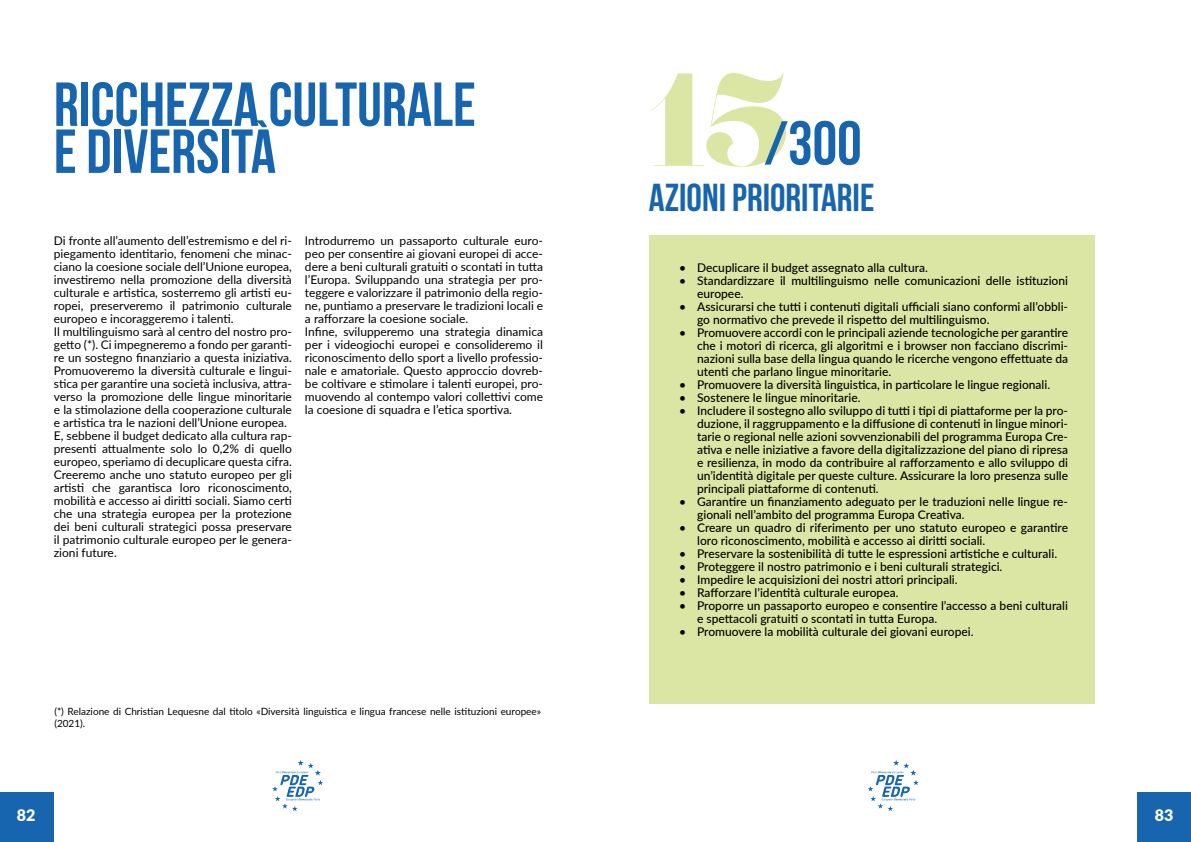
<style>
.page{position:relative;width:1191px;height:842px;background:#fff}
.page>*{position:absolute;margin:0;border:0;box-sizing:border-box;transform-origin:0 0}
.t1{font:700 62px/47px "Bebas Neue";color:#1765ae}
.t2{font:700 39px "Bebas Neue";color:#1765ae}
.t3{font:900 16px "Lato";color:#fff}
.t4{font:500 12px/13px "Lato";color:#000}
.t5{font:12px/13px "Lato";color:#000}
.t6{font:10px/12px "Lato";color:#000}
.s1{font-family:"Lust Display Didone";font-weight:400;font-size:131.7px;color:#dce6a4}
</style>
<div class="page">
<svg style="left:868px;top:760px;width:50px;height:51px"></svg>
<svg style="left:272px;top:760px;width:51px;height:51px"></svg>
<div style="left:649px;top:235px;width:445px;height:469px;background:#dce6a4"></div>
<div style="left:0;top:792px;width:53px;height:50px;background:#1765ae"></div>
<div style="left:1137px;top:792px;width:54px;height:50px;background:#1765ae"></div>
<h1 class="t1" style="left:54px;top:80px;width:423px">RICCHEZZA CULTURALE<br>E DIVERSITÀ</h1>
<p class="t5" style="left:54px;top:234px;width:239px">Di fronte all’aumento dell’estremismo e del ri&shy;piegamento identitario, fenomeni che minac&shy;ciano la coesione sociale dell’Unione europea, investiremo nella promozione della diversità culturale e artistica, sosterremo gli artisti eu&shy;ropei, preserveremo il patrimonio culturale europeo e incoraggeremo i talenti.<br>Il multilinguismo sarà al centro del nostro pro&shy;getto (*). Ci impegneremo a fondo per garanti&shy;re un sostegno finanziario a questa iniziativa.<br>Promuoveremo la diversità culturale e lingui&shy;stica per garantire una società inclusiva, attra&shy;verso la promozione delle lingue minoritarie e la stimolazione della cooperazione culturale e artistica tra le nazioni dell’Unione europea.<br>E, sebbene il budget dedicato alla cultura rap&shy;presenti attualmente solo lo 0,2% di quello europeo, speriamo di decuplicare questa cifra.<br>Creeremo anche uno statuto europeo per gli artisti che garantisca loro riconoscimento, mobilità e accesso ai diritti sociali. Siamo certi che una strategia europea per la protezione dei beni culturali strategici possa preservare il patrimonio culturale europeo per le genera&shy;zioni future.</p>
<p class="t5" style="left:305px;top:234px;width:239px">Introdurremo un passaporto culturale euro&shy;peo per consentire ai giovani europei di acce&shy;dere a beni culturali gratuiti o scontati in tutta l’Europa. Sviluppando una strategia per pro&shy;teggere e valorizzare il patrimonio della regio&shy;ne, puntiamo a preservare le tradizioni locali e a rafforzare la coesione sociale.<br>Infine, svilupperemo una strategia dinamica per i videogiochi europei e consolideremo il riconoscimento dello sport a livello professio&shy;nale e amatoriale. Questo approccio dovreb&shy;be coltivare e stimolare i talenti europei, pro&shy;muovendo al contempo valori collettivi come la coesione di squadra e l’etica sportiva.</p>
<p class="t6" style="left:54px;top:705px;width:488px">(*) Relazione di Christian Lequesne dal titolo «Diversità linguistica e lingua francese nelle istituzioni europee» (2021).</p>
<h1 class="t1" style="left:649px;top:119px;width:214px"><span class="s1">15</span>/300</h1>
<h2 class="t2" style="left:649px;top:176px;width:227px">AZIONI PRIORITARIE</h2>
<p class="t4" style="left:679px;top:260px;width:250px">• Decuplicare il budget assegnato alla cultura.</p>
<p class="t4" style="left:697px;top:273px;width:372px;text-indent:-18px">• Standardizzare il multilinguismo nelle comunicazioni delle istituzioni europee.</p>
<p class="t4" style="left:697px;top:299px;width:372px;text-indent:-18px">• Assicurarsi che tutti i contenuti digitali ufficiali siano conformi all’obbli&shy;go normativo che prevede il rispetto del multilinguismo.</p>
<p class="t4" style="left:697px;top:325px;width:372px;text-align:justify;text-indent:-18px">• Promuovere accordi con le principali aziende tecnologiche per garantire che i motori di ricerca, gli algoritmi e i browser non facciano discrimi&shy;nazioni sulla base della lingua quando le ricerche vengono effettuate da utenti che parlano lingue minoritarie.</p>
<p class="t4" style="left:679px;top:377px;width:372px">• Promuovere la diversità linguistica, in particolare le lingue regionali.</p>
<p class="t4" style="left:679px;top:390px;width:183px">• Sostenere le lingue minoritarie.</p>
<p class="t4" style="left:697px;top:403px;width:372px;text-align:justify;text-indent:-18px">• Includere il sostegno allo sviluppo di tutti i tipi di piattaforme per la pro&shy;duzione, il raggruppamento e la diffusione di contenuti in lingue minori&shy;tarie o regional nelle azioni sovvenzionabili del programma Europa Cre&shy;ativa e nelle iniziative a favore della digitalizzazione del piano di ripresa e resilienza, in modo da contribuire al rafforzamento e allo sviluppo di un’identità digitale per queste culture. Assicurare la loro presenza sulle principali piattaforme di contenuti.</p>
<p class="t4" style="left:697px;top:494px;width:372px;text-indent:-18px">• Garantire un finanziamento adeguato per le traduzioni nelle lingue re&shy;gionali nell’ambito del programma Europa Creativa.</p>
<p class="t4" style="left:697px;top:520px;width:372px;text-indent:-18px">• Creare un quadro di riferimento per uno statuto europeo e garantire loro riconoscimento, mobilità e accesso ai diritti sociali.</p>
<p class="t4" style="left:679px;top:546px;width:379px">• Preservare la sostenibilità di tutte le espressioni artistiche e culturali.</p>
<p class="t4" style="left:679px;top:559px;width:325px">• Proteggere il nostro patrimonio e i beni culturali strategici.</p>
<p class="t4" style="left:679px;top:572px;width:280px">• Impedire le acquisizioni dei nostri attori principali.</p>
<p class="t4" style="left:679px;top:585px;width:221px">• Rafforzare l’identità culturale europea.</p>
<p class="t4" style="left:697px;top:598px;width:372px;text-indent:-18px">• Proporre un passaporto europeo e consentire l’accesso a beni culturali e spettacoli gratuiti o scontati in tutta Europa.</p>
<p class="t4" style="left:679px;top:624px;width:296px">• Promuovere la mobilità culturale dei giovani europei.</p>
<h3 class="t3" style="left:17px;top:803px;width:20px">82</h3>
<h3 class="t3" style="left:1155px;top:803px;width:20px">83</h3>
</div>
